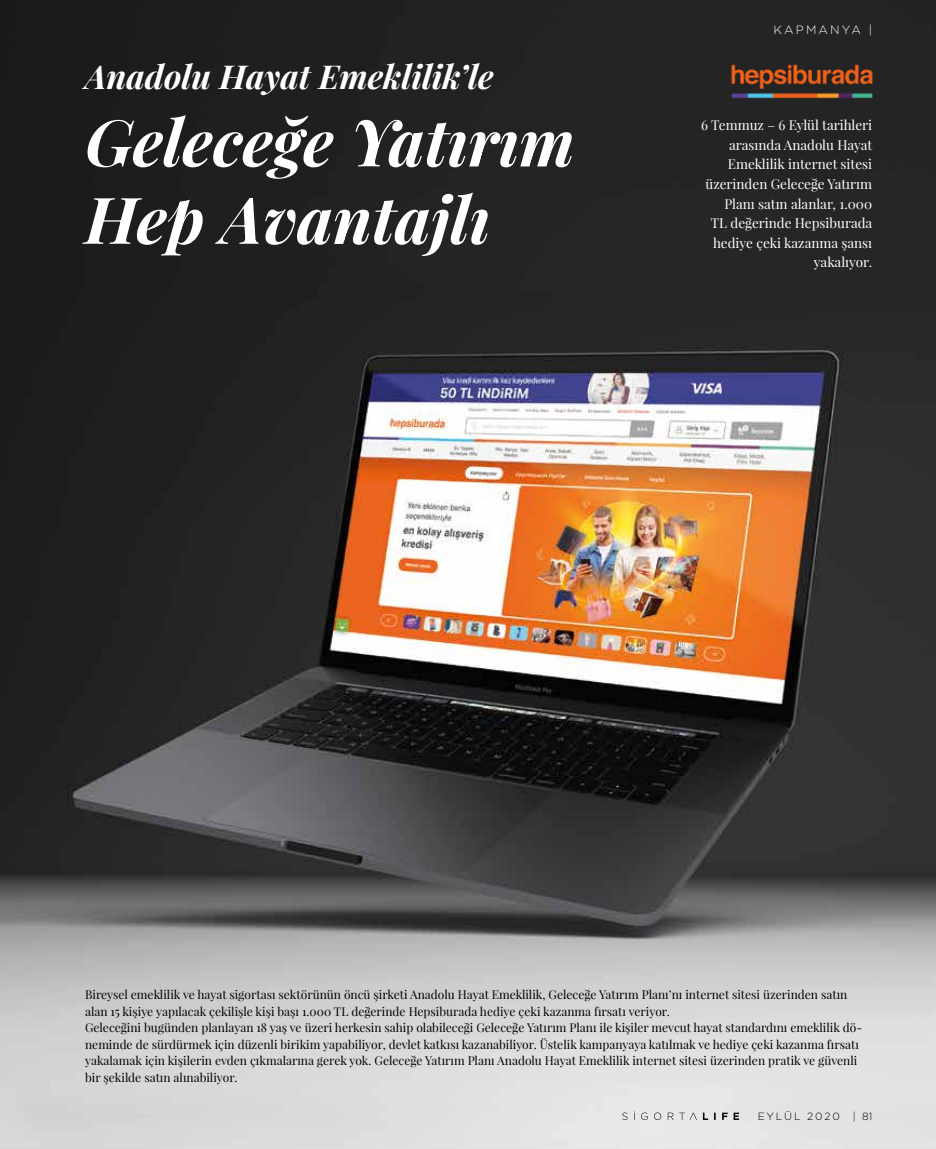
<style>
.page{position:relative;width:936px;height:1149px;background:#fff}
.page>*{position:absolute;margin:0;border:0;box-sizing:border-box;transform-origin:0 0}
.t1{font:italic 64.5px/77.4px "Playfair Display";color:#fff}
.t2{font:italic 33px "Playfair Display";color:#fff}
.t3{font:13.5px/19.5px "Playfair Display";color:#fff;text-align:right}
.t4{font:12px/16.5px "Playfair Display";color:#000}
.t5{font:300 12px "Gotham";letter-spacing:.18em;color:#fff}
.t6{font:300 10.5px "Gotham";letter-spacing:.17em;color:#000}
</style>
<div class="page">
<img style="left:0;top:0;width:935px;height:1148px">
<img style="left:729px;top:37px;width:145px;height:87px">
<svg style="left:622px;top:1112px;width:5px;height:7px"></svg>
<svg style="left:641px;top:1112px;width:6px;height:7px"></svg>
<svg style="left:654px;top:1112px;width:7px;height:7px"></svg>
<svg style="left:667px;top:1112px;width:6px;height:7px"></svg>
<svg style="left:679px;top:1112px;width:17px;height:7px"></svg>
<svg style="left:702px;top:1112px;width:6px;height:7px"></svg>
<svg style="left:722px;top:1112px;width:5px;height:7px"></svg>
<svg style="left:733px;top:1112px;width:6px;height:7px"></svg>
<p class="t5" style="left:773px;top:23px;width:100px">KAPMANYA |</p>
<h2 class="t2" style="left:85px;top:51px;width:410px">Anadolu Hayat Emeklilik’le</h2>
<h1 class="t1" style="left:85px;top:98px;width:491px">Geleceğe Yatırım<br>Hep Avantajlı</h1>
<p class="t3" style="left:701px;top:115px;width:173px">6 Temmuz – 6 Eylül tarihleri arasında Anadolu Hayat<br>Emeklilik internet sitesi üzerinden Geleceğe Yatırım<br>Planı satın alanlar, 1.000<br>TL değerinde Hepsiburada hediye çeki kazanma şansı yakalıyor.</p>
<p class="t4" style="left:85px;top:985px;width:778px">Bireysel emeklilik ve hayat sigortası sektörünün öncü şirketi Anadolu Hayat Emeklilik, Geleceğe Yatırım Planı’nı internet sitesi üzerinden satın alan 15 kişiye yapılacak çekilişle kişi başı 1.000 TL değerinde Hepsiburada hediye çeki kazanma fırsatı veriyor.<br>Geleceğini bugünden planlayan 18 yaş ve üzeri herkesin sahip olabileceği Geleceğe Yatırım Planı ile kişiler mevcut hayat standardını emeklilik dö&shy;neminde de sürdürmek için düzenli birikim yapabiliyor, devlet katkısı kazanabiliyor. Üstelik kampanyaya katılmak ve hediye çeki kazanma fırsatı yakalamak için kişilerin evden çıkmalarına gerek yok. Geleceğe Yatırım Planı Anadolu Hayat Emeklilik internet sitesi üzerinden pratik ve güvenli bir şekilde satın alınabiliyor.</p>
<p class="t6" style="left:757px;top:1110px;width:83px">EYLÜL 2020</p>
<p class="t6" style="left:852px;top:1110px;width:21px">| 81</p>
</div>
